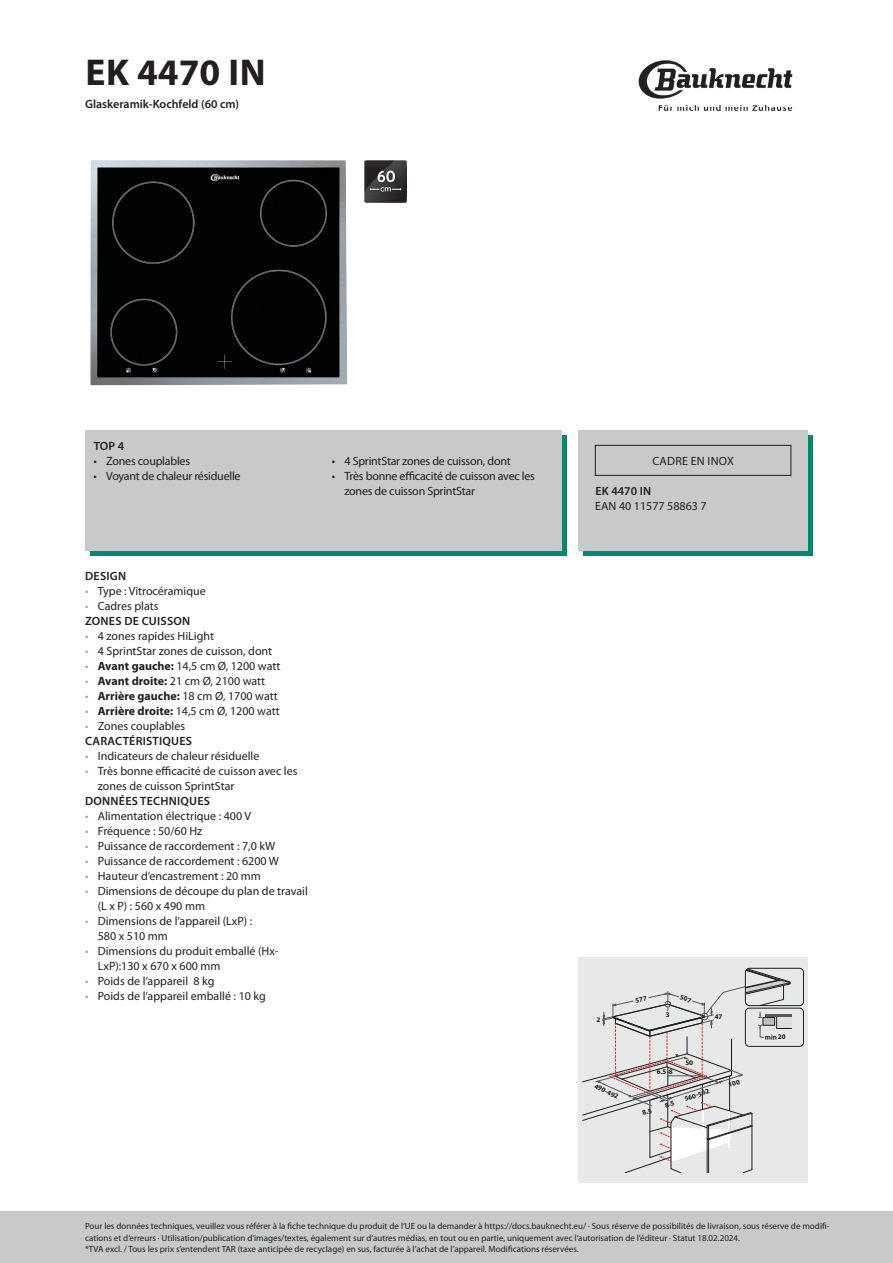
<style>
.page{position:relative;width:893px;height:1263px;background:#fff}
.page>*{position:absolute;margin:0;border:0;box-sizing:border-box;transform-origin:0 0}
.t1{font:700 37.5px "Myriad Pro";color:#231f20}
.t2{font:12px/15px "Myriad Pro";color:#231f20}
.t3{font:12px/15px "Myriad Pro";letter-spacing:-.02em;color:#231f20}
.t4{font:600 12px/15px "Myriad Pro";letter-spacing:.02em;color:#231f20}
.t5{font:700 12px "Myriad Pro";color:#231f20}
.t6{font:600 12px "Myriad Pro";color:#231f20}
.t7{font:12px "Myriad Pro";letter-spacing:.02em;color:#231f20}
.t8{font:9px/11.2px "Myriad Pro";color:#231f20}
.t9{font:700 7.05px "Myriad Pro";color:#231f20}
.s1{color:#9ea0a2}
.s2{font-weight:400;color:#9ea0a2}
.s3{font-weight:400}
.s4{font-weight:700}
</style>
<div class="page">
<img style="left:638px;top:60px;width:155px;height:52px">
<div style="left:0;top:1212px;width:893px;height:51px;background:#c7c9cb"></div>
<img style="left:90px;top:160px;width:257px;height:225px">
<svg style="left:364px;top:160px;width:43px;height:43px"></svg>
<svg style="left:90px;top:436px;width:477px;height:120px;fill:#008871"></svg>
<div style="left:85px;top:430px;width:476px;height:120px;background:#c7c9cb"></div>
<div style="left:584px;top:436px;width:229px;height:120px;background:#008871"></div>
<div style="left:578px;top:430px;width:230px;height:120px;background:#c7c9cb"></div>
<div style="left:595px;top:445px;width:196px;height:30px;border:1px solid #231f20"></div>
<div style="left:578px;top:958px;width:230px;height:225px;background:#e7e8e8"></div>
<div style="left:745px;top:1008px;width:59px;height:38px;border:1px solid #231f20;border-radius:4px"></div>
<div style="left:745px;top:968px;width:59px;height:38px;border:1px solid #231f20;border-radius:4px"></div>
<svg style="left:583px;top:968px;width:209px;height:205px"></svg>
<h1 class="t1" style="left:85px;top:48px;width:182px">EK 4470 IN</h1>
<p class="t6" style="left:85px;top:97px;width:156px">Glaskeramik-Kochfeld (60 cm)</p>
<p class="t4" style="left:94px;top:439px;width:32px">TOP 4</p>
<p class="t3" style="left:94px;top:454px;width:98px">• Zones couplables</p>
<p class="t3" style="left:94px;top:469px;width:149px">• Voyant de chaleur résiduelle</p>
<p class="t3" style="left:332px;top:454px;width:180px">• 4 SprintStar zones de cuisson, dont</p>
<p class="t3" style="left:344px;top:469px;width:192px;text-indent:-13px">• Très bonne efficacité de cuisson avec les zones de cuisson SprintStar</p>
<p class="t4" style="left:85px;top:569px;width:43px">DESIGN</p>
<p class="t2" style="left:85px;top:584px;width:122px"><span class="s1">•</span> Type : Vitrocéramique</p>
<p class="t4" style="left:85px;top:599px;width:107px"><span class="s2">•</span> <span class="s3">Cadres plats<br></span>ZONES DE CUISSON</p>
<p class="t2" style="left:85px;top:629px;width:130px"><span class="s1">•</span> 4 zones rapides HiLight</p>
<p class="t2" style="left:85px;top:644px;width:189px"><span class="s1">•</span> 4 SprintStar zones de cuisson, dont</p>
<p class="t2" style="left:85px;top:659px;width:197px"><span class="s1">•</span> <span class="s4">Avant gauche:</span> 14,5 cm Ø, 1200 watt</p>
<p class="t2" style="left:85px;top:674px;width:182px"><span class="s1">•</span> <span class="s4">Avant droite:</span> 21 cm Ø, 2100 watt</p>
<p class="t5" style="left:85px;top:688px;width:194px"><span class="s2">•</span> Arrière gauche: <span class="s3">18 cm Ø, 1700 watt</span></p>
<p class="t2" style="left:85px;top:704px;width:196px"><span class="s1">•</span> <span class="s4">Arrière droite:</span> 14,5 cm Ø, 1200 watt</p>
<p class="t4" style="left:85px;top:719px;width:109px"><span class="s2">•</span> <span class="s3">Zones couplables<br></span>CARACTÉRISTIQUES</p>
<p class="t2" style="left:85px;top:749px;width:176px"><span class="s1">•</span> Indicateurs de chaleur résiduelle</p>
<p class="t2" style="left:98px;top:764px;width:201px;text-indent:-13px"><span class="s1">•</span> Très bonne efficacité de cuisson avec les zones de cuisson SprintStar</p>
<p class="t4" style="left:85px;top:794px;width:127px">DONNÉES TECHNIQUES</p>
<p class="t2" style="left:85px;top:809px;width:168px"><span class="s1">•</span> Alimentation électrique : 400 V</p>
<p class="t2" style="left:85px;top:824px;width:119px"><span class="s1">•</span> Fréquence : 50/60 Hz</p>
<p class="t2" style="left:85px;top:839px;width:192px"><span class="s1">•</span> Puissance de raccordement : 7,0 kW</p>
<p class="t2" style="left:85px;top:854px;width:196px"><span class="s1">•</span> Puissance de raccordement : 6200 W</p>
<p class="t2" style="left:85px;top:869px;width:177px"><span class="s1">•</span> Hauteur d‘encastrement : 20 mm</p>
<p class="t2" style="left:98px;top:884px;width:212px;text-indent:-13px"><span class="s1">•</span> Dimensions de découpe du plan de travail (L x P) : 560 x 490 mm</p>
<p class="t2" style="left:98px;top:914px;width:156px;text-indent:-13px"><span class="s1">•</span> Dimensions de l‘appareil (LxP) :<br>580 x 510 mm</p>
<p class="t2" style="left:98px;top:944px;width:182px;text-indent:-13px"><span class="s1">•</span> Dimensions du produit emballé (Hx-<br>LxP):130 x 670 x 600 mm</p>
<p class="t2" style="left:85px;top:974px;width:131px"><span class="s1">•</span> Poids de l‘appareil 8 kg</p>
<p class="t2" style="left:85px;top:989px;width:182px"><span class="s1">•</span> Poids de l‘appareil emballé : 10 kg</p>
<p class="t7" style="left:652px;top:454px;width:83px">CADRE EN INOX</p>
<p class="t4" style="left:595px;top:484px;width:57px">EK 4470 IN</p>
<p class="t2" style="left:595px;top:499px;width:113px">EAN 40 11577 58863 7</p>
<p class="t9" style="left:597px;top:1081px;width:27px;rotate:25deg">490-492</p>
<p class="t9" style="left:666px;top:1010px;width:5px">3</p>
<p class="t9" style="left:657px;top:1067px;width:17px">6.5 8</p>
<p class="t9" style="left:685px;top:1058px;width:9px">50</p>
<p class="t9" style="left:683px;top:1094px;width:27px;rotate:-18deg">560-562</p>
<p class="t9" style="left:778px;top:1032px;width:9px">20</p>
<p class="t8" style="left:85px;top:1221px;width:746px">Pour les données techniques, veuillez vous référer à la fiche technique du produit de l‘UE ou la demander à https://docs.bauknecht.eu/ · Sous réserve de possibilités de livraison, sous réserve de modifi&shy;cations et d‘erreurs · Utilisation/publication d‘images/textes, également sur d‘autres médias, en tout ou en partie, uniquement avec l‘autorisation de l‘éditeur · Statut 18.02.2024.<br>*TVA excl. / Tous les prix s’entendent TAR (taxe anticipée de recyclage) en sus, facturée à l’achat de l’appareil. Modifications réservées.</p>
</div>
